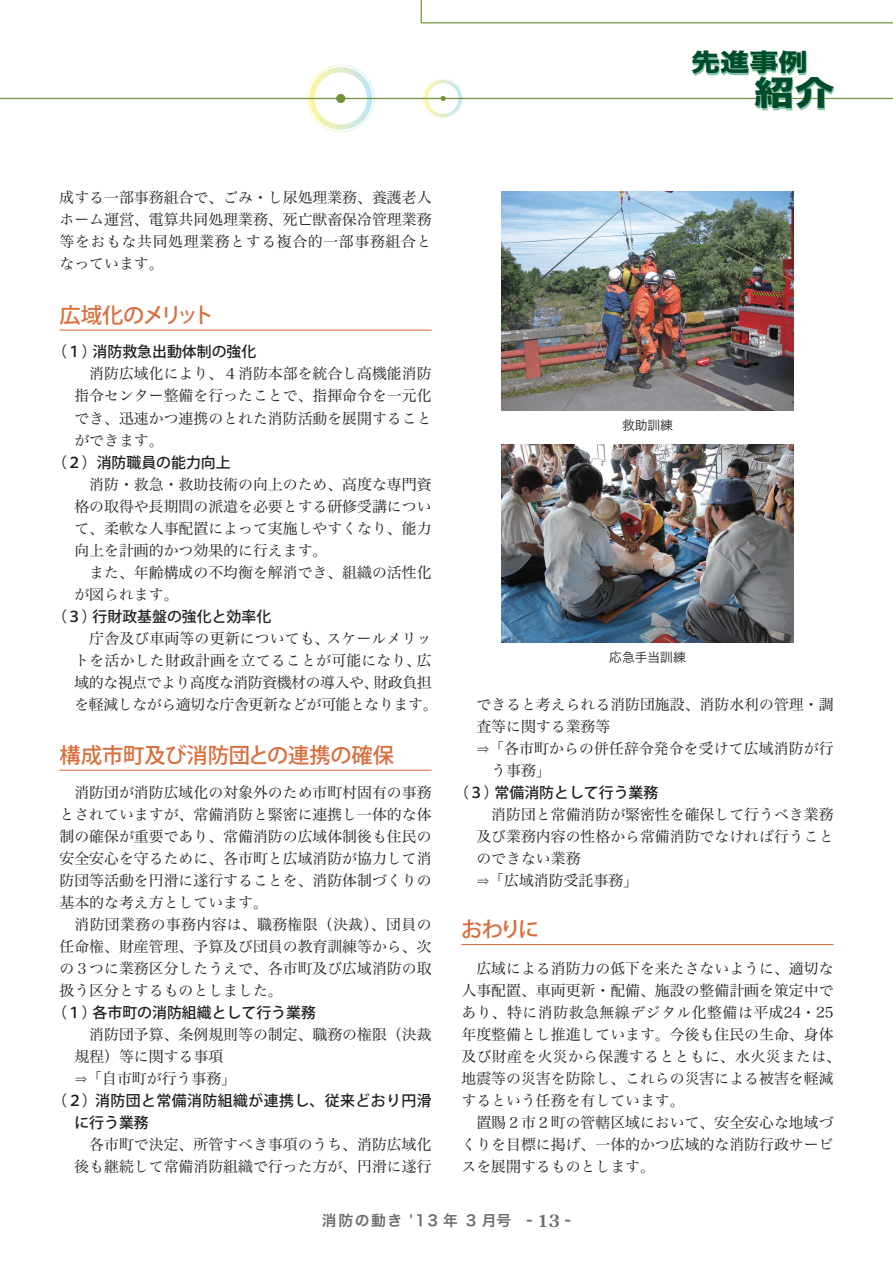
<style>
.page{position:relative;width:893px;height:1263px;background:#fff}
.page>*{position:absolute;margin:0;border:0;box-sizing:border-box;transform-origin:0 0}
.t1{font:33.3px "Hira Kaku Std N W8";color:#004c2a;scale:1.21 1}
.t2{font:24.15px "Hira Kaku Std N W8";color:#004c2a;scale:1.21 1}
.t3{font:500 21.3px "Koz Go Std";letter-spacing:-.01em;color:#d96d3c}
.t4{font:500 21.3px "Koz Go Std";letter-spacing:-.07em;color:#d96d3c}
.t5{font:14.85px/22px "Hira Min Pro N W3";color:#231f20;text-align:justify}
.t6{font:14.85px/22px "Hira Min Pro N W3";letter-spacing:-.025em;color:#231f20}
.t7{font:500 14.85px "Koz Go Std";color:#231f20}
.t8{font:500 14.85px/22px "Koz Go Std";letter-spacing:.03em;color:#231f20}
.t9{font:14.85px "Hira Kaku Pro W6";letter-spacing:.1em;color:#6c6d70}
.t10{font:12.75px "Hira Kaku Pro N W3";color:#231f20}
.s1{font-family:"Century Old Style Std";font-weight:700;font-size:16.95px}
</style>
<div class="page">
<img style="left:502px;top:444px;width:291px;height:199px">
<img style="left:501px;top:191px;width:293px;height:220px">
<hr style="left:60px;top:330px;width:372px;height:1px;background:#d96d3c">
<hr style="left:60px;top:770px;width:372px;height:1px;background:#d96d3c">
<hr style="left:461px;top:944px;width:372px;height:1px;background:#d96d3c">
<svg style="left:307px;top:65px;width:68px;height:67px"></svg>
<hr style="left:421px;top:22px;width:472px;height:1px;background:#71923b">
<div style="left:336px;top:94px;width:9px;height:9px;background:#71923b;border-radius:50%"></div>
<svg style="left:423px;top:79px;width:40px;height:39px"></svg>
<hr style="left:0;top:98px;width:893px;height:1px;background:#71923b">
<svg style="left:421px;top:0;width:1px;height:23px"></svg>
<svg style="left:692px;top:53px;width:142px;height:58px"></svg>
<h2 class="t2" style="left:691px;top:49px;width:98px">先進事例</h2>
<h1 class="t1" style="left:754px;top:74px;width:68px">紹介</h1>
<p class="t5" style="left:60px;top:185px;width:374px">成する一部事務組合で、ごみ・し尿処理業務、養護老人ホーム運営、電算共同処理業務、死亡獣畜保冷管理業務等をおもな共同処理業務とする複合的一部事務組合となっています。</p>
<h3 class="t4" style="left:60px;top:301px;width:156px">広域化のメリット</h3>
<p class="t7" style="left:52px;top:343px;width:206px">（１）消防救急出動体制の強化</p>
<p class="t5" style="left:74px;top:361px;width:359px;text-indent:15px">消防広域化により、４消防本部を統合し高機能消防指令センター整備を行ったことで、指揮命令を一元化でき、迅速かつ連携のとれた消防活動を展開することができます。</p>
<p class="t7" style="left:52px;top:453px;width:180px">（２）消防職員の能力向上</p>
<p class="t5" style="left:74px;top:472px;width:359px;text-indent:15px">消防・救急・救助技術の向上のため、高度な専門資格の取得や長期間の派遣を必要とする研修受講について、柔軟な人事配置によって実施しやすくなり、能力向上を計画的かつ効果的に行えます。</p>
<p class="t5" style="left:74px;top:560px;width:359px;text-indent:15px">また、年齢構成の不均衡を解消でき、組織の活性化が図られます。</p>
<p class="t7" style="left:52px;top:607px;width:221px">（３）行財政基盤の強化と効率化</p>
<p class="t6" style="left:74px;top:626px;width:365px;text-indent:15px">庁舎及び車両等の更新についても、スケールメリットを活かした財政計画を立てることが可能になり、広域的な視点でより高度な消防資機材の導入や、財政負担を軽減しながら適切な庁舎更新などが可能となります。</p>
<h3 class="t3" style="left:60px;top:742px;width:336px">構成市町及び消防団との連携の確保</h3>
<p class="t5" style="left:60px;top:780px;width:374px;text-indent:15px">消防団が消防広域化の対象外のため市町村固有の事務とされていますが、常備消防と緊密に連携し一体的な体制の確保が重要であり、常備消防の広域体制後も住民の安全安心を守るために、各市町と広域消防が協力して消防団等活動を円滑に遂行することを、消防体制づくりの基本的な考え方としています。</p>
<p class="t5" style="left:60px;top:912px;width:374px;text-indent:15px">消防団業務の事務内容は、職務権限（決裁）、団員の任命権、財産管理、予算及び団員の教育訓練等から、次の３つに業務区分したうえで、各市町及び広域消防の取扱う区分とするものとしました。</p>
<p class="t7" style="left:52px;top:1003px;width:265px">（１）各市町の消防組織として行う業務</p>
<p class="t5" style="left:74px;top:1022px;width:359px;text-align:left;text-indent:15px">消防団予算、条例規則等の制定、職務の権限（決裁規程）等に関する事項<br>⇒「自市町が行う事務」</p>
<p class="t8" style="left:74px;top:1090px;width:359px;text-indent:-22px">（２）消防団と常備消防組織が連携し、従来どおり円滑に行う業務</p>
<p class="t5" style="left:74px;top:1132px;width:359px;text-align:right">各市町で決定、所管すべき事項のうち、消防広域化後も継続して常備消防組織で行った方が、円滑に遂行</p>
<p class="t10" style="left:622px;top:414px;width:53px">救助訓練</p>
<p class="t10" style="left:609px;top:646px;width:78px">応急手当訓練</p>
<p class="t5" style="left:476px;top:692px;width:359px">できると考えられる消防団施設、消防水利の管理・調</p>
<p class="t5" style="left:476px;top:714px;width:135px">査等に関する業務等</p>
<p class="t5" style="left:476px;top:736px;width:359px">⇒「各市町からの併任辞令発令を受けて広域消防が行</p>
<p class="t5" style="left:491px;top:758px;width:61px">う事務」</p>
<p class="t7" style="left:454px;top:783px;width:206px">（３）常備消防として行う業務</p>
<p class="t5" style="left:476px;top:802px;width:359px;text-align:left;text-indent:15px">消防団と常備消防が緊密性を確保して行うべき業務及び業務内容の性格から常備消防でなければ行うことのできない業務<br>⇒「広域消防受託事務」</p>
<h3 class="t3" style="left:461px;top:916px;width:80px">おわりに</h3>
<p class="t5" style="left:461px;top:956px;width:381px;text-align:left;text-indent:15px">広域による消防力の低下を来たさないように、適切な人事配置、車両更新・配備、施設の整備計画を策定中であり、特に消防救急無線デジタル化整備は平成24・25年度整備とし推進しています。今後も住民の生命、身体及び財産を火災から保護するとともに、水火災または、地震等の災害を防除し、これらの災害による被害を軽減するという任務を有しています。</p>
<p class="t5" style="left:461px;top:1110px;width:374px;text-indent:15px">置賜２市２町の管轄区域において、安全安心な地域づくりを目標に掲げ、一体的かつ広域的な消防行政サービスを展開するものとします。</p>
<p class="t9" style="left:322px;top:1207px;width:250px">消防の動き '13 年 3 月号 - <span class="s1">13</span> -</p>
</div>
